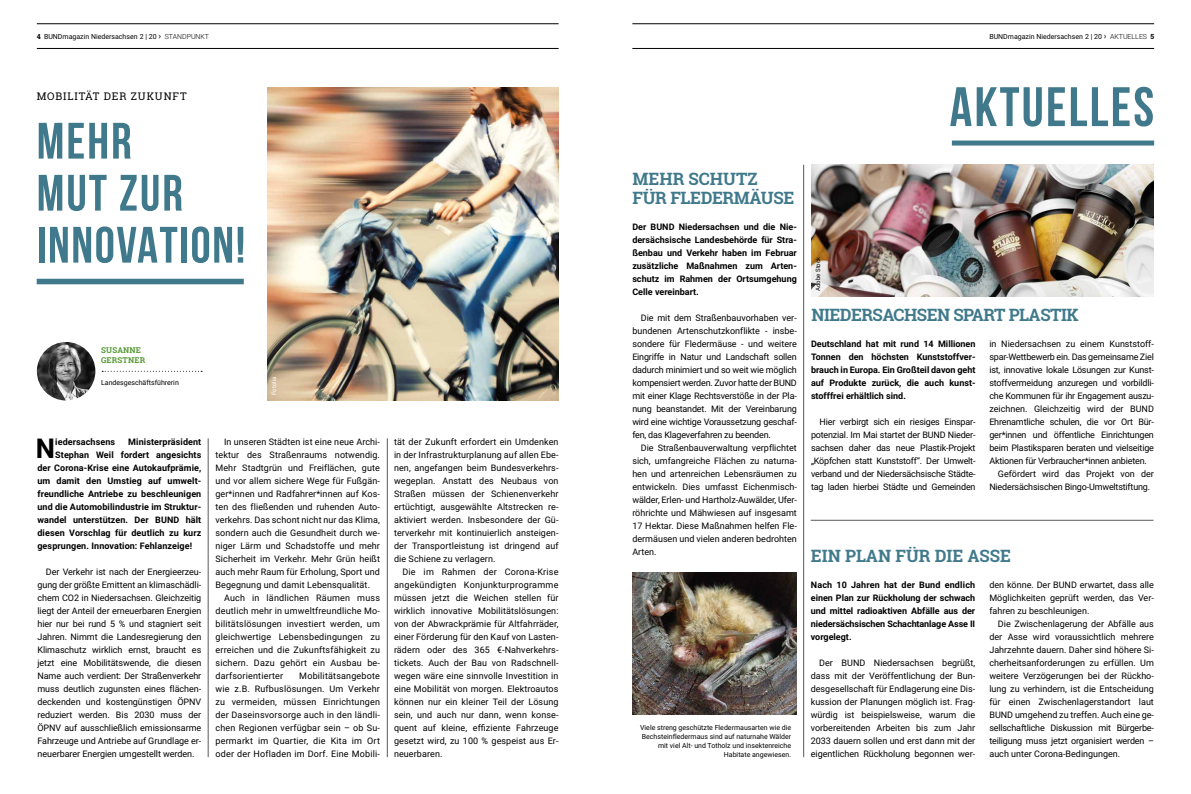
<style>
.page{position:relative;width:1191px;height:794px;background:#fff}
.page>*{position:absolute;margin:0;border:0;box-sizing:border-box;transform-origin:0 0}
.t1{font:700 55.5px "Bebas Neue";letter-spacing:.04em;color:#40798b}
.t2{font:700 51.1px/52px "Bebas Neue";letter-spacing:.03em;color:#40798b}
.t3{font:700 27.3px "Roboto";color:#000}
.t4{font:700 17px/19.5px "Roboto Slab";letter-spacing:-.02em;color:#40798b}
.t5{font:700 17px "Roboto Slab";color:#40798b}
.t6{font:10.5px "Roboto Slab";letter-spacing:.08em;color:#000}
.t7{font:9px/13px "Roboto";letter-spacing:-.005em;color:#000;text-align:justify}
.t8{font:700 9px/13px "Roboto";letter-spacing:.01em;color:#000;text-align:justify}
.t9{font:700 8px/10px "Roboto Slab";letter-spacing:.02em;color:#579835}
.t10{font:7px/9px "Roboto";color:#000;text-align:right}
.t11{font:6px "Roboto";color:#000}
.t12{font:6px "Roboto";color:#fff}
.s1{font-family:"Roboto Slab";font-weight:700}
.s2{font-size:9px}
.s3{font-weight:300}
</style>
<div class="page">
<div style="left:952px;top:141px;width:202px;height:5px;background:#40798b"></div>
<img style="left:632px;top:573px;width:164px;height:142px">
<img style="left:811px;top:165px;width:342px;height:132px">
<hr style="left:208px;top:438px;width:1px;height:319px;background:#58595b">
<hr style="left:387px;top:438px;width:1px;height:319px;background:#58595b">
<img style="left:267px;top:87px;width:291px;height:313px">
<div style="left:37px;top:279px;width:207px;height:5px;background:#40798b"></div>
<svg style="left:102px;top:371px;width:100px;height:1px"></svg>
<img style="left:37px;top:342px;width:58px;height:58px;border-radius:29px">
<hr style="left:810px;top:520px;width:343px;height:1px;background:#58595b">
<hr style="left:37px;top:48px;width:521px;height:1px;background:#000">
<hr style="left:632px;top:48px;width:522px;height:1px;background:#000">
<hr style="left:37px;top:23px;width:521px;height:1px;background:#000">
<hr style="left:632px;top:23px;width:522px;height:1px;background:#000">
<hr style="left:803px;top:165px;width:1px;height:592px;background:#58595b">
<p class="t10" style="left:37px;top:31px;width:174px"><span class="s1">4</span> BUNDmagazin Niedersachsen 2 | 20 <span class="s2">›</span> <span class="s3">STANDPUNKT</span></p>
<p class="t10" style="left:989px;top:31px;width:166px">BUNDmagazin Niedersachsen 2 | 20 <span class="s2">›</span> <span class="s3">AKTUELLES</span> <span class="s1">5</span></p>
<p class="t6" style="left:37px;top:89px;width:151px">MOBILITÄT DER ZUKUNFT</p>
<h2 class="t2" style="left:37px;top:114px;width:210px">MEHR<br>MUT ZUR<br>INNOVATION!</h2>
<p class="t9" style="left:101px;top:345px;width:46px">SUSANNE<br>GERSTNER</p>
<p class="t10" style="left:101px;top:377px;width:79px">Landesgeschäftsführerin</p>
<p class="t12" style="left:270px;top:395px;width:20px;rotate:-90deg">Fotolia</p>
<h3 class="t3" style="left:36px;top:429px;width:21px">N</h3>
<p class="t8" style="left:55px;top:435px;width:61px">iedersachsens</p>
<p class="t8" style="left:128px;top:435px;width:75px">Ministerpräsident</p>
<p class="t8" style="left:55px;top:448px;width:148px">Stephan Weil fordert angesichts</p>
<p class="t8" style="left:37px;top:461px;width:165px">der Corona-Krise eine Autokaufprämie,</p>
<p class="t8" style="left:37px;top:473px;width:165px">um damit den Umstieg auf umwelt-</p>
<p class="t8" style="left:37px;top:486px;width:165px">freundliche Antriebe zu beschleunigen</p>
<p class="t8" style="left:37px;top:499px;width:165px">und die Automobilindustrie im Struktur-</p>
<p class="t8" style="left:37px;top:512px;width:165px">wandel unterstützen. Der BUND hält</p>
<p class="t8" style="left:37px;top:525px;width:165px">diesen Vorschlag für deutlich zu kurz</p>
<p class="t8" style="left:37px;top:538px;width:156px">gesprungen. Innovation: Fehlanzeige!</p>
<p class="t7" style="left:37px;top:564px;width:165px;text-indent:9px">Der Verkehr ist nach der Energieerzeu&shy;gung der größte Emittent an klimaschädli&shy;chem CO2 in Niedersachsen. Gleichzeitig liegt der Anteil der erneuerbaren Energien hier nur bei rund 5 % und stagniert seit Jahren. Nimmt die Landesregierung den Klimaschutz wirklich ernst, braucht es jetzt eine Mobilitätswende, die diesen Name auch verdient: Der Straßenverkehr muss deutlich zugunsten eines flächen&shy;deckenden und kostengünstigen ÖPNV reduziert werden. Bis 2030 muss der ÖPNV auf ausschließlich emissionsarme Fahrzeuge und Antriebe auf Grundlage er&shy;neuerbarer Energien umgestellt werden.</p>
<p class="t7" style="left:215px;top:434px;width:166px;text-indent:9px">In unseren Städten ist eine neue Archi&shy;tektur des Straßenraums notwendig.<br>Mehr Stadtgrün und Freiflächen, gute und vor allem sichere Wege für Fußgän&shy;ger*innen und Radfahrer*innen auf Kos&shy;ten des fließenden und ruhenden Auto&shy;verkehrs. Das schont nicht nur das Klima, sondern auch die Gesundheit durch we&shy;niger Lärm und Schadstoffe und mehr Sicherheit im Verkehr. Mehr Grün heißt auch mehr Raum für Erholung, Sport und Begegnung und damit Lebensqualität.</p>
<p class="t7" style="left:215px;top:590px;width:166px;text-indent:9px">Auch in ländlichen Räumen muss deutlich mehr in umweltfreundliche Mo&shy;bilitätslösungen investiert werden, um gleichwertige Lebensbedingungen zu erreichen und die Zukunftsfähigkeit zu sichern. Dazu gehört ein Ausbau be&shy;darfsorientierter</p>
<p class="t7" style="left:215px;top:668px;width:166px;text-indent:84px">Mobilitätsangebote wie z.B. Rufbuslösungen. Um Verkehr zu vermeiden, müssen Einrichtungen der Daseinsvorsorge auch in den ländli&shy;chen Regionen verfügbar sein – ob Su&shy;permarkt im Quartier, die Kita im Ort oder der Hofladen im Dorf. Eine Mobili-</p>
<p class="t7" style="left:394px;top:434px;width:166px">tät der Zukunft erfordert ein Umdenken in der Infrastrukturplanung auf allen Ebe&shy;nen, angefangen beim Bundesverkehrs&shy;wegeplan. Anstatt des Neubaus von Straßen müssen der Schienenverkehr ertüchtigt, ausgewählte Altstrecken re&shy;aktiviert werden. Insbesondere der Gü&shy;terverkehr mit kontinuierlich ansteigen&shy;der Transportleistung ist dringend auf die Schiene zu verlagern.</p>
<p class="t7" style="left:394px;top:564px;width:166px;text-indent:9px">Die im Rahmen der Corona-Krise angekündigten Konjunkturprogramme müssen jetzt die Weichen stellen für wirklich innovative Mobilitätslösungen: von der Abwrackprämie für Altfahrräder, einer Förderung für den Kauf von Lasten&shy;rädern oder des 365 €-Nahverkehrs&shy;tickets. Auch der Bau von Radschnell&shy;wegen wäre eine sinnvolle Investition in eine Mobilität von morgen. Elektroautos können nur ein kleiner Teil der Lösung sein, und auch nur dann, wenn konse&shy;quent auf kleine, effiziente Fahrzeuge gesetzt wird, zu 100 % gespeist aus Er&shy;neuerbaren.</p>
<h1 class="t1" style="left:949px;top:76px;width:206px">AKTUELLES</h1>
<h3 class="t4" style="left:632px;top:168px;width:163px">MEHR SCHUTZ<br>FÜR FLEDERMÄUSE</h3>
<p class="t8" style="left:632px;top:220px;width:166px">Der BUND Niedersachsen und die Nie&shy;dersächsische Landesbehörde für Stra&shy;ßenbau und Verkehr haben im Februar zusätzliche Maßnahmen zum Arten&shy;schutz im Rahmen der Ortsumgehung Celle vereinbart.</p>
<p class="t7" style="left:632px;top:311px;width:166px;text-indent:9px">Die mit dem Straßenbauvorhaben ver&shy;bundenen Artenschutzkonflikte - insbe&shy;sondere für Fledermäuse - und weitere Eingriffe in Natur und Landschaft sollen dadurch minimiert und so weit wie möglich kompensiert werden. Zuvor hatte der BUND mit einer Klage Rechtsverstöße in der Pla&shy;nung beanstandet. Mit der Vereinbarung wird eine wichtige Voraussetzung geschaf&shy;fen, das Klageverfahren zu beenden.</p>
<p class="t7" style="left:632px;top:441px;width:166px;text-indent:9px">Die Straßenbauverwaltung verpflichtet sich, umfangreiche Flächen zu naturna&shy;hen und artenreichen Lebensräumen zu entwickeln. Dies umfasst Eichenmisch&shy;wälder, Erlen- und Hartholz-Auwälder, Ufer&shy;röhrichte und Mähwiesen auf insgesamt 17 Hektar. Diese Maßnahmen helfen Fle&shy;dermäusen und vielen anderen bedrohten Arten.</p>
<p class="t10" style="left:640px;top:723px;width:152px">Viele streng geschützte Fledermausarten wie die Bechsteinfledermaus sind auf naturnahe Wälder mit viel Alt- und Totholz und insektenreiche Habitate angewiesen.</p>
<p class="t11" style="left:813px;top:291px;width:35px;rotate:-90deg">Adobe Stock</p>
<h3 class="t4" style="left:811px;top:305px;width:269px">NIEDERSACHSEN SPART PLASTIK</h3>
<p class="t8" style="left:811px;top:337px;width:166px">Deutschland hat mit rund 14 Millionen Tonnen den höchsten Kunststoffver&shy;brauch in Europa. Ein Großteil davon geht auf Produkte zurück, die auch kunst&shy;stofffrei erhältlich sind.</p>
<p class="t7" style="left:811px;top:415px;width:166px;text-indent:9px">Hier verbirgt sich ein riesiges Einspar&shy;potenzial. Im Mai startet der BUND Nieder&shy;sachsen daher das neue Plastik-Projekt „Köpfchen statt Kunststoff“. Der Umwelt&shy;verband und der Niedersächsische Städte&shy;tag laden hierbei Städte und Gemeinden</p>
<p class="t7" style="left:989px;top:337px;width:166px">in Niedersachsen zu einem Kunststoff-</p>
<p class="t7" style="left:989px;top:350px;width:166px">spar-Wettbewerb ein. Das gemeinsame Ziel</p>
<p class="t7" style="left:989px;top:363px;width:166px">ist, innovative lokale Lösungen zur Kunst-</p>
<p class="t7" style="left:989px;top:376px;width:166px">stoffvermeidung anzuregen und vorbildli-</p>
<p class="t7" style="left:989px;top:389px;width:166px">che Kommunen für ihr Engagement auszu-</p>
<p class="t7" style="left:989px;top:402px;width:166px">zeichnen. Gleichzeitig wird der BUND</p>
<p class="t7" style="left:989px;top:415px;width:166px">Ehrenamtliche schulen, die vor Ort Bür-</p>
<p class="t7" style="left:989px;top:428px;width:166px">ger*innen und öffentliche Einrichtungen</p>
<p class="t7" style="left:989px;top:441px;width:166px">beim Plastiksparen beraten und vielseitige</p>
<p class="t7" style="left:989px;top:454px;width:159px">Aktionen für Verbraucher*innen anbieten.</p>
<p class="t7" style="left:998px;top:467px;width:157px">Gefördert wird das Projekt von der</p>
<p class="t7" style="left:989px;top:480px;width:162px">Niedersächsischen Bingo-Umweltstiftung.</p>
<h3 class="t5" style="left:811px;top:544px;width:202px">EIN PLAN FÜR DIE ASSE</h3>
<p class="t8" style="left:810px;top:577px;width:166px">Nach 10 Jahren hat der Bund endlich einen Plan zur Rückholung der schwach und mittel radioaktiven Abfälle aus der niedersächsischen Schachtanlage Asse II vorgelegt.</p>
<p class="t7" style="left:810px;top:655px;width:166px;text-indent:9px">Der BUND Niedersachsen begrüßt, dass mit der Veröffentlichung der Bun&shy;desgesellschaft für Endlagerung eine Dis&shy;kussion der Planungen möglich ist. Frag&shy;würdig ist beispielsweise, warum die vorbereitenden Arbeiten bis zum Jahr 2033 dauern sollen und erst dann mit der eigentlichen Rückholung begonnen wer-</p>
<p class="t7" style="left:989px;top:577px;width:166px">den könne. Der BUND erwartet, dass alle Möglichkeiten geprüft werden, das Ver&shy;fahren zu beschleunigen.</p>
<p class="t7" style="left:989px;top:616px;width:166px;text-indent:9px">Die Zwischenlagerung der Abfälle aus der Asse wird voraussichtlich mehrere Jahrzehnte dauern. Daher sind höhere Si&shy;cherheitsanforderungen zu erfüllen. Um weitere Verzögerungen bei der Rückho&shy;lung zu verhindern, ist die Entscheidung für einen Zwischenlagerstandort laut BUND umgehend zu treffen. Auch eine ge&shy;sellschaftliche Diskussion mit Bürgerbe&shy;teiligung muss jetzt organisiert werden – auch unter Corona-Bedingungen.</p>
</div>
